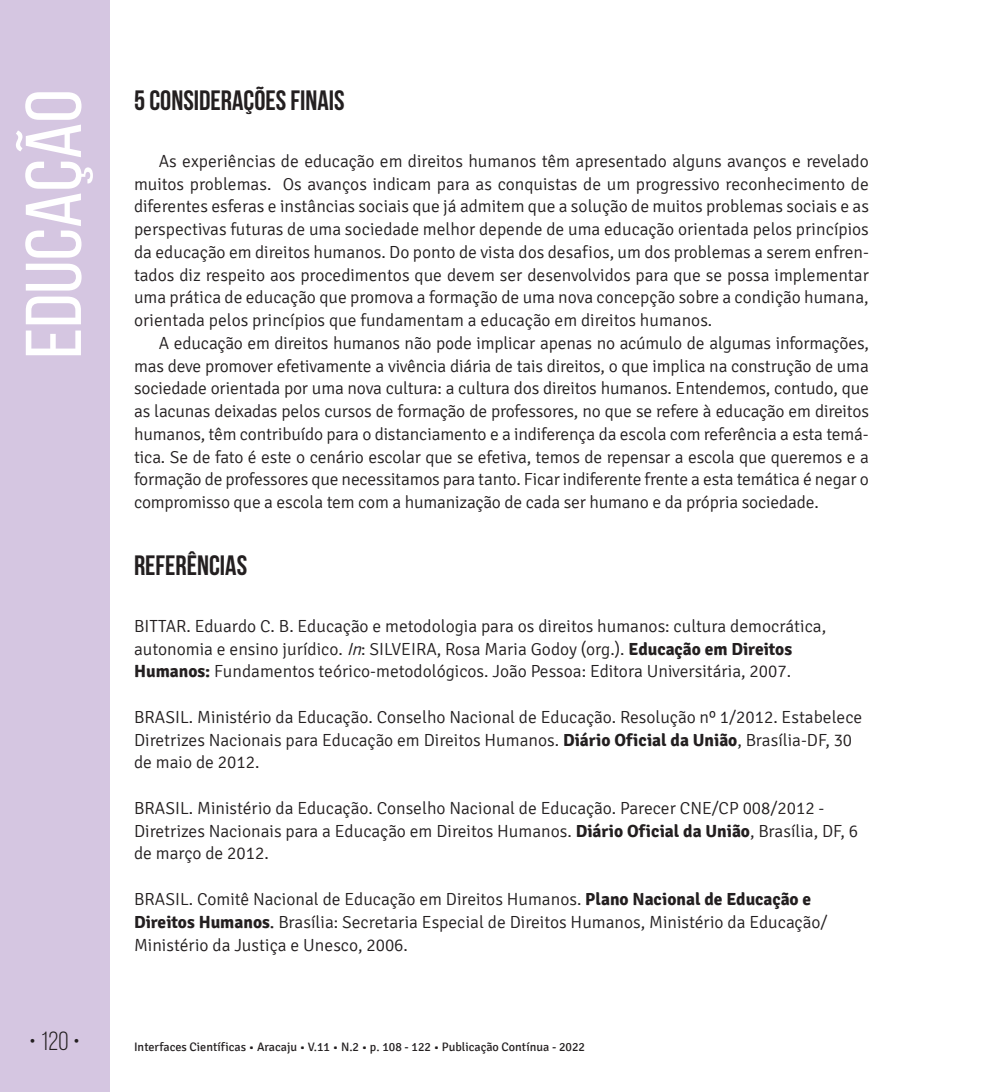
<style>
.page{position:relative;width:993px;height:1092px;background:#fff}
.page>*{position:absolute;margin:0;border:0;box-sizing:border-box;transform-origin:0 0}
.t1{font:78.75px "Bebas Neue";color:#fff;scale:1.09 1}
.t2{font:700 28px "Bebas Neue";color:#231f20}
.t3{font:26.25px "Bebas Neue";color:#231f20}
.t4{font:300 17.5px/22.8px "Signika";color:#231f20}
.t5{font:12.25px "Signika";color:#231f20}
.s1{font-style:italic}
.s2{font-weight:700}
.s3{font-weight:400}
</style>
<div class="page">
<div style="left:0;top:0;width:109px;height:1091px;background:#d5c6e1"></div>
<h1 class="t1" style="left:11px;top:358px;width:248px;rotate:-90deg">EDUCAÇÃO</h1>
<h2 class="t2" style="left:134px;top:85px;width:212px">5 CONSIDERAÇÕES FINAIS</h2>
<p class="t4" style="left:134px;top:150px;width:736px;text-align:justify;text-indent:25px">As experiências de educação em direitos humanos têm apresentado alguns avanços e revelado muitos problemas. Os avanços indicam para as conquistas de um progressivo reconhecimento de diferentes esferas e instâncias sociais que já admitem que a solução de muitos problemas sociais e as perspectivas futuras de uma sociedade melhor depende de uma educação orientada pelos princípios da educação em direitos humanos. Do ponto de vista dos desafios, um dos problemas a serem enfren&shy;tados diz respeito aos procedimentos que devem ser desenvolvidos para que se possa implementar uma prática de educação que promova a formação de uma nova concepção sobre a condição humana, orientada pelos princípios que fundamentam a educação em direitos humanos.</p>
<p class="t4" style="left:134px;top:332px;width:736px;text-align:justify;text-indent:25px">A educação em direitos humanos não pode implicar apenas no acúmulo de algumas informações, mas deve promover efetivamente a vivência diária de tais direitos, o que implica na construção de uma sociedade orientada por uma nova cultura: a cultura dos direitos humanos. Entendemos, contudo, que as lacunas deixadas pelos cursos de formação de professores, no que se refere à educação em direitos humanos, têm contribuído para o distanciamento e a indiferença da escola com referência a esta temá&shy;tica. Se de fato é este o cenário escolar que se efetiva, temos de repensar a escola que queremos e a formação de professores que necessitamos para tanto. Ficar indiferente frente a esta temática é negar o compromisso que a escola tem com a humanização de cada ser humano e da própria sociedade.</p>
<h2 class="t2" style="left:134px;top:550px;width:115px">REFERÊNCIAS</h2>
<p class="t4" style="left:134px;top:615px;width:693px">BITTAR. Eduardo C. B. Educação e metodologia para os direitos humanos: cultura democrática, autonomia e ensino jurídico. <span class="s1">In</span>: SILVEIRA, Rosa Maria Godoy (org.). <span class="s2">Educação em Direitos<br>Humanos:</span> Fundamentos teórico-metodológicos. João Pessoa: Editora Universitária, 2007.</p>
<p class="t4" style="left:134px;top:706px;width:729px">BRASIL. Ministério da Educação. Conselho Nacional de Educação. Resolução nº 1/2012. Estabelece<br>Diretrizes Nacionais para Educação em Direitos Humanos. <span class="s2">Diário Oficial da União</span>, Brasília-DF, 30 de maio de 2012.</p>
<p class="t4" style="left:134px;top:797px;width:725px">BRASIL. Ministério da Educação. Conselho Nacional de Educação. Parecer CNE/CP 008/2012 -<br>Diretrizes Nacionais para a Educação em Direitos Humanos. <span class="s2">Diário Oficial da União</span>, Brasília, DF, 6 de março de 2012.</p>
<p class="t4" style="left:134px;top:888px;width:694px">BRASIL. Comitê Nacional de Educação em Direitos Humanos. <span class="s2">Plano Nacional de Educação e<br>Direitos Humanos</span><span class="s3">.</span> Brasília: Secretaria Especial de Direitos Humanos, Ministério da Educação/<br>Ministério da Justiça e Unesco, 2006.</p>
<h3 class="t3" style="left:29px;top:1026px;width:52px">• 120 •</h3>
<p class="t5" style="left:134px;top:1040px;width:452px">Interfaces Científicas • Aracaju • V.11 • N.2 • p. 108 - 122 • Publicação Contínua - 2022</p>
</div>
